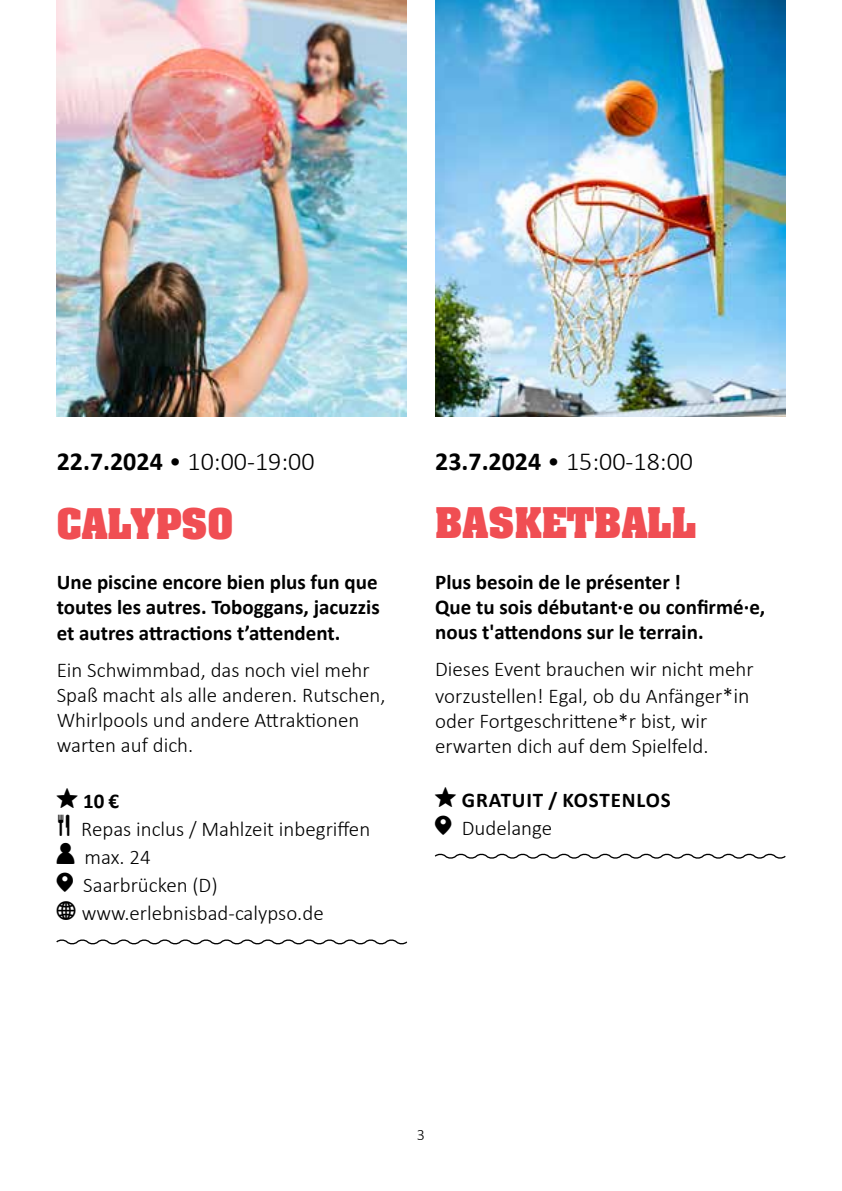
<style>
.page{position:relative;width:842px;height:1191px;background:#fff}
.page>*{position:absolute;margin:0;border:0;box-sizing:border-box;transform-origin:0 0}
.t1{font:700 36px "Aachen Std";color:#f04e53}
.t2{font:300 26px "Calibri";color:#000}
.t3{font:300 21px/28px "Calibri";color:#000}
.t4{font:700 21px/25.2px "Calibri";color:#000;text-align:justify}
.t5{font:700 21px/28px "Calibri";letter-spacing:.04em;color:#000}
.t6{font:300 16px "Calibri";color:#000}
.s1{font-weight:700}
.s2{font-family:"Icons South St";font-weight:400;font-size:18px}
.s3{font-family:"Travelcons";font-weight:400}
.s4{font-family:"Icons South St";font-weight:400;font-size:16px}
.s5{font-size:22px}
.s6{font-weight:300}
</style>
<div class="page">
<svg style="left:56px;top:939px;width:352px;height:6px"></svg>
<img style="left:57px;top:0;width:350px;height:417px">
<img style="left:435px;top:0;width:350px;height:416px">
<svg style="left:434px;top:853px;width:352px;height:6px"></svg>
<p class="t2" style="left:57px;top:445px;width:259px"><span class="s1">22.7.2024</span> • 10:00-19:00</p>
<h1 class="t1" style="left:57px;top:497px;width:178px">CALYPSO</h1>
<p class="t4" style="left:57px;top:569px;width:325px">Une piscine encore bien plus fun que toutes les autres. Toboggans, jacuzzis et autres attractions t’attendent.</p>
<p class="t3" style="left:57px;top:657px;width:330px;line-height:25.2px">Ein Schwimmbad, das noch viel mehr<br>Spaß macht als alle anderen. Rutschen,<br>Whirlpools und andere Attraktionen warten auf dich.</p>
<p class="t3" style="left:57px;top:787px;width:315px"><span class="s2">W</span> <span class="s1">10 €<br></span><span class="s3">\</span> Repas inclus / Mahlzeit inbegriffen<br><span class="s2">C</span> max. 24<br><span class="s2">j</span> Saarbrücken (D)<br><span class="s4">R</span> www.erlebnisbad-calypso.de</p>
<p class="t2" style="left:435px;top:445px;width:259px"><span class="s1">23.7.2024</span> • 15:00-18:00</p>
<h1 class="t1" style="left:435px;top:497px;width:263px">BASKETBALL</h1>
<p class="t4" style="left:435px;top:569px;width:332px;text-align:left">Plus besoin de le présenter !<br>Que tu sois débutant·e ou confirmé·e, nous t'attendons sur le terrain.</p>
<p class="t3" style="left:435px;top:656px;width:320px;line-height:25.6px">Dieses Event brauchen wir nicht mehr vorzustellen! Egal, ob du Anfänger<span class="s5">*in </span>oder Fortgeschrittene*r bist, wir erwarten dich auf dem Spielfeld.</p>
<p class="t5" style="left:435px;top:785px;width:237px"><span class="s2">W</span> GRATUIT / KOSTENLOS <span class="s2">j</span> <span class="s6">Dudelange</span></p>
<p class="t6" style="left:417px;top:1125px;width:10px">3</p>
</div>
